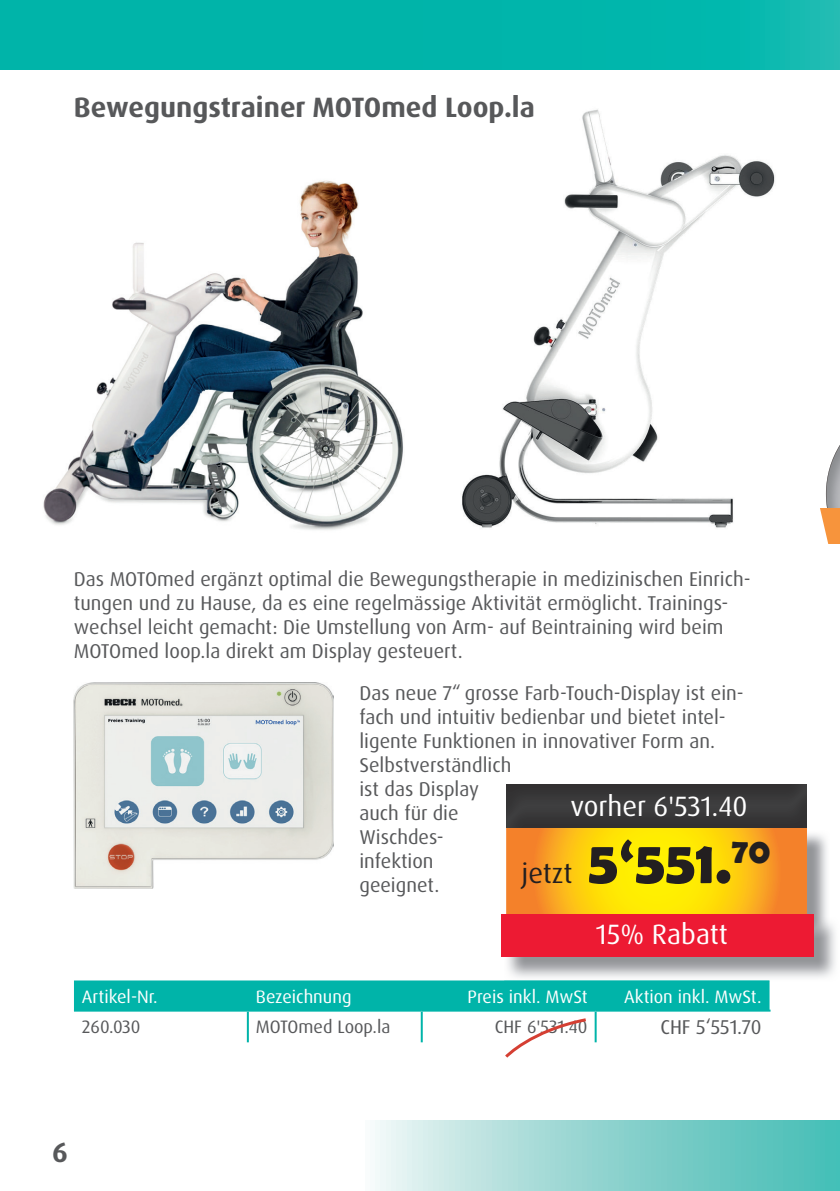
<style>
.page{position:relative;width:840px;height:1191px;background:#fff}
.page>*{position:absolute;margin:0;border:0;box-sizing:border-box;transform-origin:0 0}
.t1{font:700 60px "Berlin Sans FB Demi";color:#231f20}
.t2{font:700 28px "Dax Pro";color:#57585a}
.t3{font:28px "Dax Pro";color:#fff}
.t4{font:20px/24px "Dax Pro";color:#57585a}
.t5{font:18px "Dax Pro";color:#fff}
.t6{font:18px "Dax Pro";color:#57585a}
.s1{font-family:"Dax Pro";font-weight:400;font-size:28px}
</style>
<div class="page">
<svg style="left:0;top:0;width:839px;height:70px;background:#02b5aa"></svg>
<div style="left:365px;top:1120px;width:474px;height:71px;background:linear-gradient(to right,#ecf3f3,#3eb9b1)"></div>
<img style="left:462px;top:109px;width:313px;height:419px">
<img style="left:825px;top:446px;width:14px;height:62px">
<div style="left:815px;top:508px;width:24px;height:35px;background:#f7943c"></div>
<svg style="left:815px;top:502px;width:13px;height:41px"></svg>
<div style="left:74px;top:980px;width:695px;height:29px;background:#00b4a9"></div>
<hr style="left:74px;top:1009px;width:174px;height:2px;background:#00b4a9">
<hr style="left:248px;top:1009px;width:173px;height:2px;background:#00b4a9">
<hr style="left:421px;top:1009px;width:174px;height:2px;background:#00b4a9">
<hr style="left:595px;top:1009px;width:175px;height:2px;background:#00b4a9">
<hr style="left:247px;top:1011px;width:2px;height:31px;background:#00b4a9">
<hr style="left:420px;top:1011px;width:2px;height:31px;background:#00b4a9">
<hr style="left:594px;top:1011px;width:2px;height:31px;background:#00b4a9">
<img style="left:74px;top:682px;width:259px;height:206px">
<img style="left:43px;top:180px;width:360px;height:350px">
<svg style="left:505px;top:1018px;width:81px;height:40px"></svg>
<img style="left:806px;top:831px;width:21px;height:86px">
<svg style="left:506px;top:827px;width:300px;height:87px;background:#f9bf14"></svg>
<img style="left:504px;top:917px;width:331px;height:64px">
<img style="left:504px;top:980px;width:265px;height:1px">
<div style="left:501px;top:914px;width:312px;height:42px;background:#ed1a33"></div>
<div style="left:506px;top:784px;width:300px;height:43px;background:#373738"></div>
<h2 class="t2" style="left:74px;top:89px;width:462px">Bewegungstrainer MOTOmed Loop.la</h2>
<p class="t4" style="left:74px;top:567px;width:677px">Das MOTOmed ergänzt optimal die Bewegungstherapie in medizinischen Einrich&shy;tungen und zu Hause, da es eine regelmässige Aktivität ermöglicht. Trainings&shy;wechsel leicht gemacht: Die Umstellung von Arm- auf Beintraining wird beim MOTOmed loop.la direkt am Display gesteuert.</p>
<p class="t4" style="left:359px;top:681px;width:385px">Das neue 7“ grosse Farb-Touch-Display ist ein&shy;fach und intuitiv bedienbar und bietet intel&shy;ligente Funktionen in innovativer Form an.<br>Selbstverständlich<br>ist das Display<br>auch für die<br>Wischdes-<br>infektion<br>geeignet.</p>
<h2 class="t3" style="left:570px;top:788px;width:179px">vorher 6'531.40</h2>
<h1 class="t1" style="left:521px;top:827px;width:250px"><span class="s1">jetzt</span> 5‘551.<sup>70</sup></h1>
<h2 class="t3" style="left:595px;top:915px;width:133px">15% Rabatt</h2>
<p class="t5" style="left:82px;top:984px;width:77px">Artikel-Nr.</p>
<p class="t5" style="left:256px;top:984px;width:97px">Bezeichnung</p>
<p class="t5" style="left:467px;top:984px;width:121px">Preis inkl. MwSt</p>
<p class="t5" style="left:624px;top:984px;width:139px">Aktion inkl. MwSt.</p>
<p class="t6" style="left:82px;top:1015px;width:60px">260.030</p>
<p class="t6" style="left:256px;top:1015px;width:136px">MOTOmed Loop.la</p>
<p class="t6" style="left:494px;top:1015px;width:94px">CHF 6'531.40</p>
<p class="t4" style="left:660px;top:1015px;width:103px">CHF 5‘551.70</p>
<h2 class="t2" style="left:52px;top:1134px;width:17px">6</h2>
</div>
